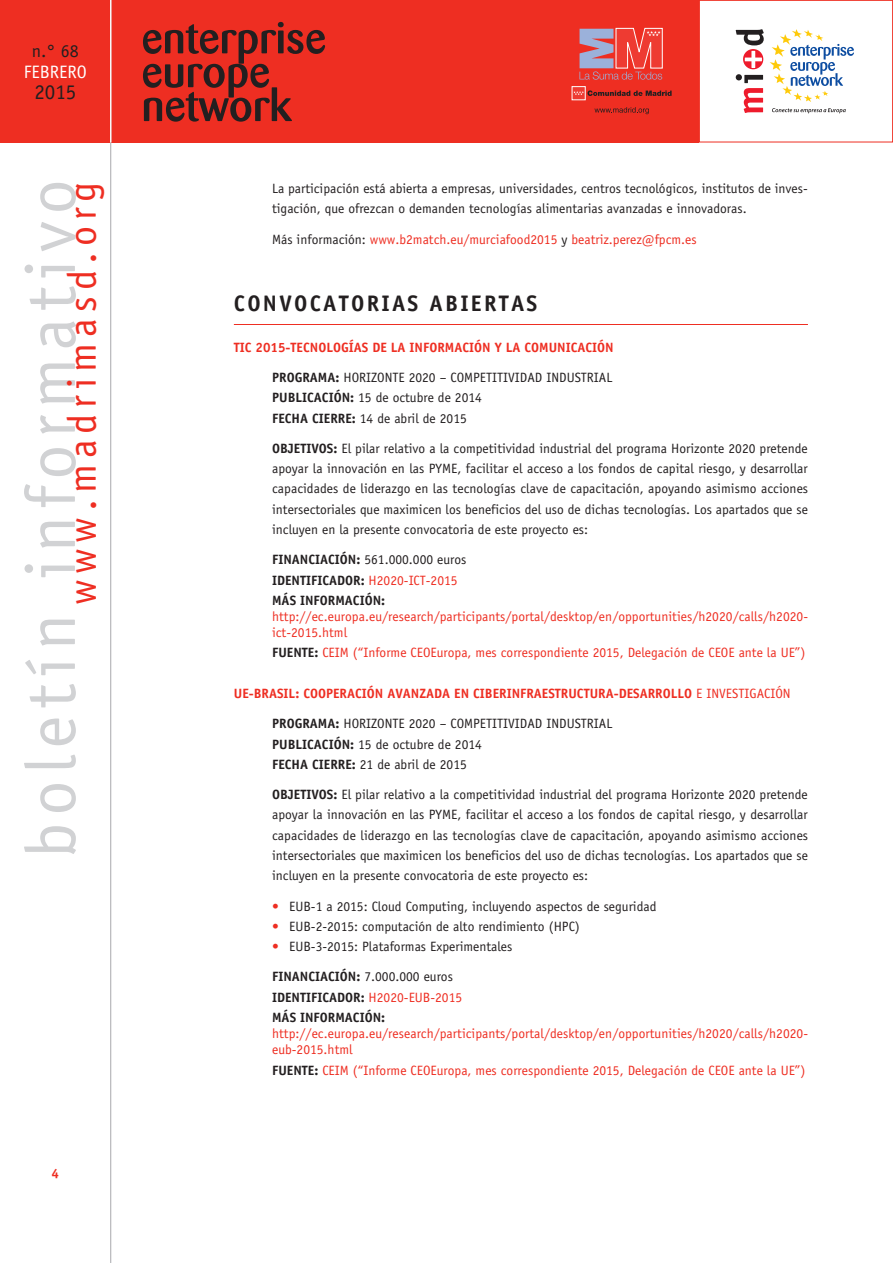
<style>
.page{position:relative;width:893px;height:1263px;background:#fff}
.page>*{position:absolute;margin:0;border:0;box-sizing:border-box;transform-origin:0 0}
.t1{font:70.35px "Officina Sans";letter-spacing:.1em;color:#d1d2d4}
.t2{font:40.2px "Officina Sans";letter-spacing:.15em;color:#ee2e22}
.t3{font:700 22.5px "Officina Sans";letter-spacing:.1em;color:#231f20}
.t4{font:21px "Officina Sans";color:#231f20}
.t5{font:18px "Officina Sans";color:#fff}
.t6{font:18px "Officina Sans";color:#231f20}
.t7{font:13.5px/20.2px "Officina Sans";color:#231f20}
.t8{font:13.5px/16.2px "Officina Sans";color:#ee2e22}
.t9{font:700 13.5px/20.2px "Officina Sans";color:#231f20}
.t10{font:700 13.5px "Officina Sans";color:#ee2e22}
.t11{font:700 13.35px "Officina Sans";color:#ee2e22}
.s1{color:#231f20}
.s2{font-weight:400}
.s3{font-weight:700}
.s4{font-weight:400;color:#ee2e22}
.s5{color:#ee2e22}
</style>
<div class="page">
<div style="left:0;top:0;width:699px;height:142px;background:#ee2e22"></div>
<hr style="left:110px;top:0;width:1px;height:1263px;background:#a8a9ad">
<div style="left:699px;top:0;width:194px;height:142px;background:#fff;border:1px solid #ee2e22"></div>
<svg style="left:143px;top:22px;width:182px;height:100px"></svg>
<svg style="left:770px;top:29px;width:84px;height:73px"></svg>
<svg style="left:772px;top:108px;width:74px;height:5px"></svg>
<svg style="left:743px;top:49px;width:20px;height:20px"></svg>
<svg style="left:736px;top:74px;width:27px;height:39px"></svg>
<svg style="left:745px;top:51px;width:17px;height:17px"></svg>
<svg style="left:736px;top:29px;width:28px;height:16px"></svg>
<svg style="left:594px;top:107px;width:55px;height:7px"></svg>
<div style="left:572px;top:87px;width:13px;height:13px;background:#ee3b32"></div>
<div style="left:572px;top:86px;width:13px;height:14px;border:1px solid #fff"></div>
<svg style="left:573px;top:90px;width:99px;height:6px"></svg>
<svg style="left:579px;top:28px;width:84px;height:52px"></svg>
<hr style="left:110px;top:0;width:1px;height:142px;background:#fff">
<hr style="left:234px;top:324px;width:574px;height:1px;background:#ee2e22">
<h3 class="t6" style="left:32px;top:40px;width:48px">n.° 68</h3>
<h3 class="t5" style="left:24px;top:61px;width:65px">febrero</h3>
<h3 class="t4" style="left:34px;top:80px;width:43px">2015</h3>
<h1 class="t1" style="left:10px;top:858px;width:680px;rotate:-90deg">boletín informativo</h1>
<h2 class="t2" style="left:59px;top:605px;width:425px;rotate:-90deg">www.madrimasd.org</h2>
<p class="t11" style="left:52px;top:1165px;width:9px">4</p>
<p class="t7" style="left:272px;top:178px;width:537px">La participación está abierta a empresas, universidades, centros tecnológicos, institutos de inves&shy;tigación, que ofrezcan o demanden tecnologías alimentarias avanzadas e innovadoras.</p>
<p class="t8" style="left:272px;top:231px;width:426px"><span class="s1">Más información:</span> www.b2match.eu/murciafood2015 <span class="s1">y</span> beatriz.perez@fpcm.es</p>
<h3 class="t3" style="left:234px;top:289px;width:304px">CONVOCATORIAS ABIERTAS</h3>
<p class="t10" style="left:234px;top:339px;width:381px">TIC 2015-TECNOLOGÍAS DE LA INFORMACIÓN Y LA COMUNICACIÓN</p>
<p class="t9" style="left:272px;top:367px;width:113px">PROGRAMA: <span class="s2">HORIZONTE</span></p>
<p class="t7" style="left:409px;top:367px;width:49px">2020 – COMPETITIVI</p>
<p class="t7" style="left:520px;top:367px;width:55px">DAD IN DUSTRIA</p>
<p class="t7" style="left:606px;top:367px;width:7px">L</p>
<p class="t7" style="left:272px;top:388px;width:211px"><span class="s3">PUB LICACIÓN:</span> 15 de octubre de 2014<br><span class="s3">FECHA CIERRE:</span> 14 de abril de 2015</p>
<p class="t7" style="left:272px;top:438px;width:537px"><span class="s3">OBJETIVOS:</span> El pilar relativo a la competitividad industrial del programa Horizonte 2020 pretende apoyar la innovación en las PYME</p>
<p class="t7" style="left:272px;top:458px;width:538px;text-align:justify;text-indent:185px">, facilitar el acceso a los fondos de capital riesgo, y desarrollar capacidades de liderazgo en las tecnologías clave de capacitación, apoyando asimismo acciones intersectoriales que maximicen los beneficios del uso de dichas tecnologías. Los apartados que se incluyen en la presente convocatoria de este proyecto es:</p>
<p class="t9" style="left:272px;top:549px;width:196px">FINANCIACIÓN: <span class="s2">561.000.000 euros<br></span>IDENTIFICADOR: <span class="s4">H2020-ICT-2015<br></span>MÁS IN FORMACIÓN</p>
<p class="t9" style="left:381px;top:590px;width:5px">:</p>
<p class="t8" style="left:272px;top:608px;width:537px">http://ec.europa.eu/research/participants/portal/desktop/en/opportunities/h2020/calls/h2020- ict-2015.html</p>
<p class="t9" style="left:272px;top:642px;width:58px">FU ENTE: <span class="s4">CEIM</span></p>
<p class="t8" style="left:353px;top:645px;width:66px">(“Informe CEOE</p>
<p class="t8" style="left:437px;top:645px;width:279px">uropa, mes correspondiente 2015, Delegación de CEOE</p>
<p class="t8" style="left:739px;top:645px;width:68px">ante la UE”)</p>
<p class="t10" style="left:234px;top:685px;width:480px">UE-BRASIL: COOPERACIÓN AVANZADA EN CIBERINFRAESTRUCTURA-DESARROLLO <span class="s2">E INVESTI</span></p>
<p class="t8" style="left:749px;top:685px;width:41px">GACIÓN</p>
<p class="t9" style="left:272px;top:713px;width:113px">PROGRAMA: <span class="s2">HORIZONTE</span></p>
<p class="t7" style="left:409px;top:714px;width:49px">2020 – COMPETITIVI</p>
<p class="t7" style="left:520px;top:714px;width:55px">DAD IN DUSTRIA</p>
<p class="t7" style="left:606px;top:714px;width:7px">L</p>
<p class="t7" style="left:272px;top:734px;width:211px"><span class="s3">PUB LICACIÓN:</span> 15 de octubre de 2014<br><span class="s3">FECHA CIERRE:</span> 21 de abril de 2015</p>
<p class="t7" style="left:272px;top:784px;width:537px"><span class="s3">OBJETIVOS:</span> El pilar relativo a la competitividad industrial del programa Horizonte 2020 pretende apoyar la innovación en las PYME</p>
<p class="t7" style="left:272px;top:805px;width:538px;text-align:justify;text-indent:185px">, facilitar el acceso a los fondos de capital riesgo, y desarrollar capacidades de liderazgo en las tecnologías clave de capacitación, apoyando asimismo acciones intersectoriales que maximicen los beneficios del uso de dichas tecnologías. Los apartados que se incluyen en la presente convocatoria de este proyecto es:</p>
<p class="t7" style="left:272px;top:896px;width:386px"><span class="s5">•</span> EUB-1 a 2015: Cloud Computing, incluyendo aspectos de seguridad</p>
<p class="t7" style="left:272px;top:916px;width:309px"><span class="s5">•</span> EUB-2-2015: computación de alto rendimiento (HPC)</p>
<p class="t7" style="left:272px;top:936px;width:242px"><span class="s5">•</span> EUB-3-2015: Plataformas Experimentales</p>
<p class="t9" style="left:272px;top:966px;width:192px">FINANCIACIÓN: <span class="s2">7.000.000 euros<br></span>IDENTIFICADOR: <span class="s4">H2020-EUB-2015<br></span>MÁS IN FORMACIÓN</p>
<p class="t9" style="left:381px;top:1007px;width:5px">:</p>
<p class="t8" style="left:272px;top:1025px;width:537px">http://ec.europa.eu/research/participants/portal/desktop/en/opportunities/h2020/calls/h2020- eub-2015.html</p>
<p class="t9" style="left:272px;top:1060px;width:58px">FU ENTE: <span class="s4">CEIM</span></p>
<p class="t8" style="left:353px;top:1062px;width:66px">(“Informe CEOE</p>
<p class="t8" style="left:437px;top:1062px;width:279px">uropa, mes correspondiente 2015, Delegación de CEOE</p>
<p class="t8" style="left:739px;top:1062px;width:68px">ante la UE”)</p>
</div>
